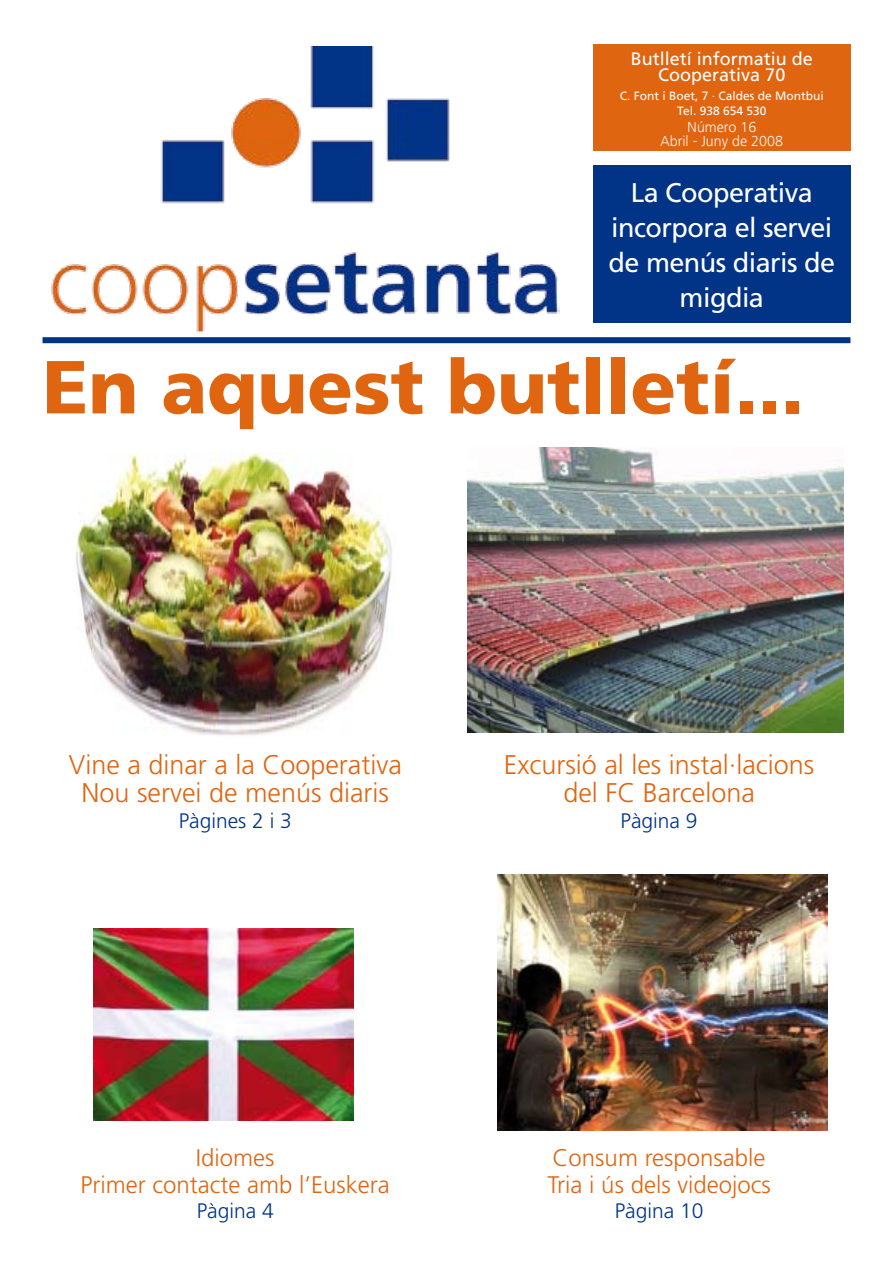
<style>
.page{position:relative;width:893px;height:1263px;background:#fff}
.page>*{position:absolute;margin:0;border:0;box-sizing:border-box;transform-origin:0 0}
.t1{font:900 75px "Frutiger";color:#e06510}
.t2{font:300 27px/28.5px "Frutiger";color:#e06510;text-align:center}
.t3{font:27px/35px "Frutiger";letter-spacing:-.02em;color:#fff;text-align:center}
.t4{font:300 24px/27px "Frutiger";color:#e06510;text-align:center}
.t5{font:300 21px "Frutiger";color:#013486}
.t6{font:18px/16.5px "Frutiger";color:#fff;text-align:center}
.t7{font:300 15px/13.5px "Frutiger Next LT";color:#fff;text-align:center}
.t8{font:12px/14.4px "Frutiger";color:#fff;text-align:center}
</style>
<div class="page">
<div style="left:43px;top:337px;width:807px;height:6px;background:#013486"></div>
<div style="left:593px;top:165px;width:257px;height:158px;background:#013486"></div>
<img style="left:51px;top:46px;width:509px;height:287px">
<div style="left:593px;top:45px;width:257px;height:106px;background:#e06510"></div>
<img style="left:468px;top:448px;width:376px;height:285px">
<img style="left:497px;top:874px;width:331px;height:256px">
<img style="left:93px;top:928px;width:261px;height:193px">
<img style="left:76px;top:452px;width:316px;height:284px">
<p class="t6" style="left:631px;top:50px;width:184px">Butlletí informatiu de<br>Cooperativa 70</p>
<p class="t8" style="left:620px;top:89px;width:206px">C. Font i Boet, 7 · Caldes de Montbui<br>Tel. 938 654 530</p>
<p class="t7" style="left:661px;top:121px;width:124px">Número 16<br>Abril - Juny de 2008</p>
<p class="t3" style="left:609px;top:176px;width:228px">La Cooperativa incorpora el servei de menús diaris de migdia</p>
<h1 class="t1" style="left:43px;top:342px;width:762px">En aquest butlletí...</h1>
<p class="t2" style="left:69px;top:750px;width:335px">Vine a dinar a la Cooperativa<br>Nou servei de menús diaris</p>
<p class="t5" style="left:179px;top:808px;width:115px">Pàgines 2 i 3</p>
<p class="t2" style="left:504px;top:750px;width:312px">Excursió al les instal·lacions del FC Barcelona</p>
<p class="t5" style="left:621px;top:808px;width:79px">Pàgina 9</p>
<p class="t4" style="left:81px;top:1144px;width:311px">Idiomes<br>Primer contacte amb l’Euskera</p>
<p class="t5" style="left:197px;top:1198px;width:79px">Pàgina 4</p>
<p class="t4" style="left:547px;top:1144px;width:225px;text-align:left">Consum responsable<br>Tria i ús dels videojocs</p>
<p class="t5" style="left:615px;top:1198px;width:90px">Pàgina 10</p>
</div>
